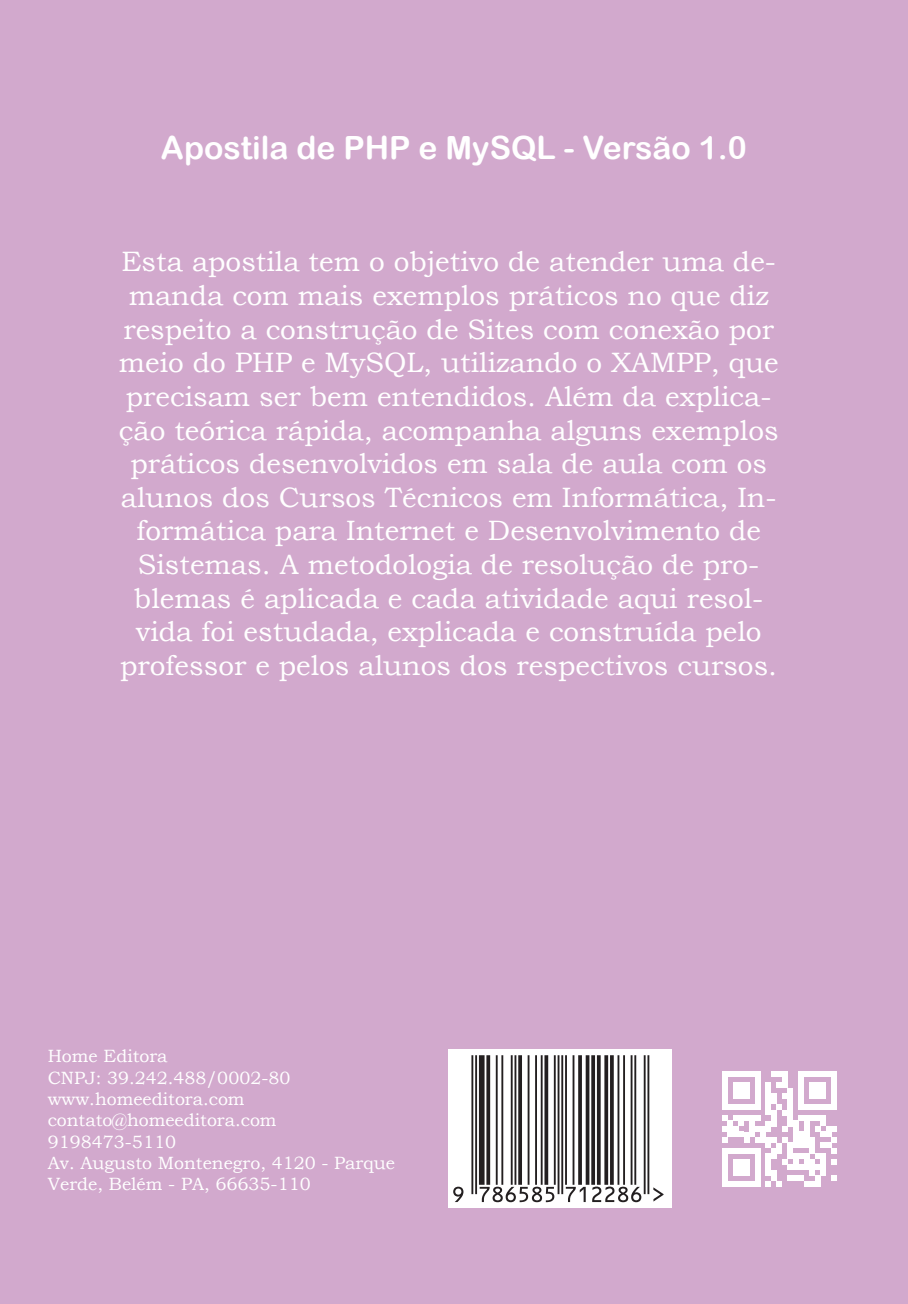
<style>
.page{position:relative;width:908px;height:1304px;background:#fff}
.page>*{position:absolute;margin:0;border:0;box-sizing:border-box;transform-origin:0 0}
.t1{font:32px "Arial Rounded MT Bold";color:#fff}
.t2{font:28px/33.6px "Bookman Old Style";color:#fff;text-align:center}
.t3{font:17.8px/21.4px "Bookman Old Style";color:#fff}
</style>
<div class="page">
<div style="left:0;top:0;width:907px;height:1304px;background:#d2a9cd"></div>
<div style="left:721px;top:1071px;width:6px;height:39px;background:#fff"></div>
<div style="left:721px;top:1148px;width:6px;height:11px;background:#fff"></div>
<div style="left:721px;top:1159px;width:6px;height:22px;background:#fff"></div>
<div style="left:732px;top:1082px;width:6px;height:17px;background:#fff"></div>
<div style="left:732px;top:1159px;width:6px;height:16px;background:#fff"></div>
<div style="left:738px;top:1082px;width:5px;height:17px;background:#fff"></div>
<div style="left:738px;top:1159px;width:5px;height:16px;background:#fff"></div>
<div style="left:743px;top:1082px;width:6px;height:17px;background:#fff"></div>
<div style="left:743px;top:1159px;width:6px;height:16px;background:#fff"></div>
<svg style="left:727px;top:1071px;width:27px;height:6px"></svg>
<div style="left:754px;top:1071px;width:5px;height:39px;background:#fff"></div>
<svg style="left:721px;top:1104px;width:38px;height:50px"></svg>
<div style="left:754px;top:1148px;width:5px;height:11px;background:#fff"></div>
<div style="left:754px;top:1159px;width:5px;height:22px;background:#fff"></div>
<svg style="left:722px;top:1181px;width:37px;height:5px"></svg>
<div style="left:759px;top:1126px;width:6px;height:17px;background:#fff"></div>
<svg style="left:765px;top:1071px;width:71px;height:115px"></svg>
<div style="left:448px;top:1050px;width:223px;height:158px;background:#fff"></div>
<svg style="left:453px;top:1055px;width:210px;height:147px"></svg>
<p class="t1" style="left:161px;top:129px;width:587px">Apostila de PHP e MySQL - Versão 1.0</p>
<p class="t2" style="left:119px;top:245px;width:661px">Esta apostila tem o objetivo de atender uma de&shy;manda com mais exemplos práticos no que diz respeito a construção de Sites com conexão por meio do PHP e MySQL, utilizando o XAMPP, que precisam ser bem entendidos. Além da explica&shy;ção teórica rápida, acompanha alguns exemplos práticos desenvolvidos em sala de aula com os alunos dos Cursos Técnicos em Informática, In&shy;formática para Internet e Desenvolvimento de Sistemas. A metodologia de resolução de pro&shy;blemas é aplicada e cada atividade aqui resol&shy;vida foi estudada, explicada e construída pelo professor e pelos alunos dos respectivos cursos.</p>
<p class="t3" style="left:48px;top:1046px;width:349px">Home Editora<br>CNPJ: 39.242.488/0002-80 www.homeeditora.com contato@homeeditora.com<br>9198473-5110<br>Av. Augusto Montenegro, 4120 - Parque<br>Verde, Belém - PA, 66635-110</p>
</div>
